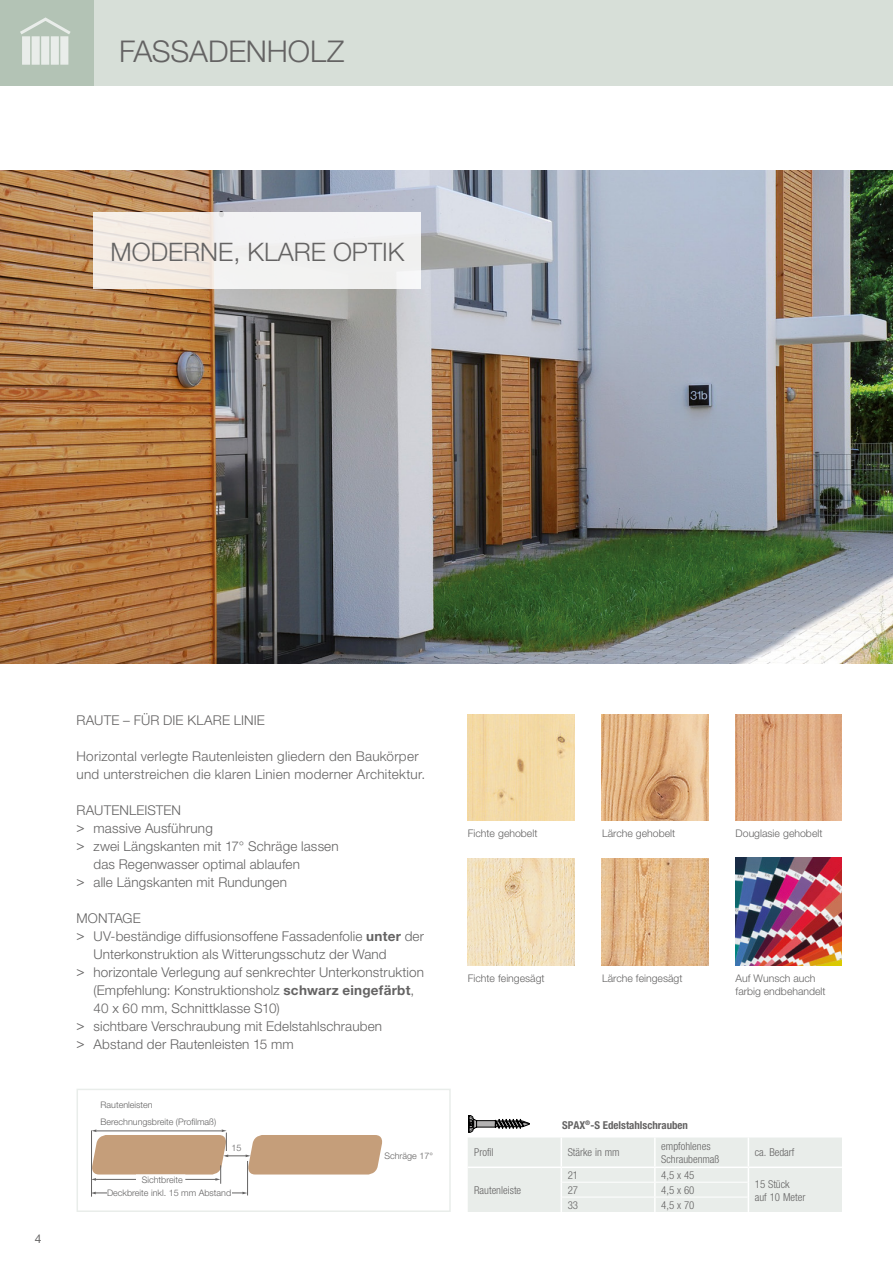
<style>
.page{position:relative;width:893px;height:1263px;background:#fff}
.page>*{position:absolute;margin:0;border:0;box-sizing:border-box;transform-origin:0 0}
.t1{font:300 30px "Helvetica Neue";letter-spacing:-.005em;color:#646363}
.t2{font:300 25.5px "Helvetica Neue";color:#646363}
.t3{font:300 13.5px/18px "Helvetica Neue";letter-spacing:.01em;color:#646363}
.t4{font:12px "Helvetica Neue";color:#646363}
.t5{font:300 condensed 10.8px/13px "Helvetica Neue";color:#646363}
.t6{font:700 condensed 10.8px "Helvetica Neue";color:#646363}
.t7{font:300 10.5px/13.5px "Helvetica Neue";color:#646363}
.t8{font:300 9px/12.5px "Helvetica Neue";color:#646363}
.s1{font-weight:400}
.s2{font-weight:700}
</style>
<div class="page">
<img style="left:468px;top:859px;width:106px;height:106px">
<img style="left:602px;top:859px;width:106px;height:106px">
<img style="left:736px;top:714px;width:106px;height:107px">
<img style="left:468px;top:714px;width:106px;height:107px">
<img style="left:602px;top:714px;width:106px;height:107px">
<img style="left:0;top:170px;width:893px;height:493px">
<div style="left:94px;top:0;width:799px;height:85px;background:#d7dfd8"></div>
<div style="left:0;top:0;width:94px;height:85px;background:#b3c3b5"></div>
<svg style="left:20px;top:17px;width:51px;height:20px"></svg>
<svg style="left:32px;top:36px;width:8px;height:29px"></svg>
<div style="left:22px;top:36px;width:8px;height:29px;background:#e9edea"></div>
<div style="left:41px;top:36px;width:8px;height:29px;background:#e9edea"></div>
<div style="left:51px;top:36px;width:8px;height:29px;background:#e9edea"></div>
<svg style="left:60px;top:36px;width:8px;height:29px"></svg>
<div style="left:94px;top:213px;width:327px;height:76px;background:linear-gradient(to right,#f3eae2,#f1f4f7)"></div>
<div style="left:77px;top:1089px;width:374px;height:123px;border:2px solid #e9edea"></div>
<hr style="left:96px;top:1192px;width:148px;height:1px;background:#646363">
<hr style="left:91px;top:1130px;width:1px;height:67px;background:#646363">
<hr style="left:247px;top:1161px;width:1px;height:34px;background:#646363">
<svg style="left:91px;top:1129px;width:292px;height:55px"></svg>
<div style="left:137px;top:1175px;width:48px;height:11px;background:#fff"></div>
<div style="left:136px;top:1174px;width:49px;height:13px;border:2px solid #fff"></div>
<div style="left:107px;top:1188px;width:124px;height:11px;background:#fff"></div>
<svg style="left:468px;top:1115px;width:374px;height:97px"></svg>
<img style="left:736px;top:858px;width:106px;height:107px">
<h1 class="t1" style="left:119px;top:33px;width:227px">FASSADENHOLZ</h1>
<h2 class="t2" style="left:111px;top:236px;width:295px">MODERNE, KLARE OPTIK</h2>
<p class="t4" style="left:35px;top:1231px;width:8px">4</p>
<p class="t3" style="left:77px;top:711px;width:190px">RAUTE – FÜR DIE KLARE LINIE</p>
<p class="t3" style="left:77px;top:747px;width:350px">Horizontal verlegte Rautenleisten gliedern den Baukörper und unterstreichen die klaren Linien moderner Architektur.</p>
<p class="t3" style="left:77px;top:801px;width:106px">RAUTENLEISTEN</p>
<p class="t3" style="left:77px;top:819px;width:138px"><span class="s1">&gt;</span> massive Ausführung</p>
<p class="t3" style="left:77px;top:837px;width:264px"><span class="s1">&gt;</span> zwei Längskanten mit 17° Schräge lassen</p>
<p class="t3" style="left:94px;top:855px;width:208px">das Regenwasser optimal ablaufen</p>
<p class="t3" style="left:77px;top:873px;width:212px"><span class="s1">&gt;</span> alle Längskanten mit Rundungen</p>
<p class="t3" style="left:77px;top:909px;width:66px">MONTAGE</p>
<p class="t3" style="left:77px;top:927px;width:349px"><span class="s1">&gt;</span> UV-beständige diffusionsoffene Fassadenfolie <span class="s2">unter</span> der</p>
<p class="t3" style="left:94px;top:945px;width:295px">Unterkonstruktion als Witterungsschutz der Wand</p>
<p class="t3" style="left:77px;top:963px;width:349px"><span class="s1">&gt;</span> horizontale Verlegung auf senkrechter Unterkonstruktion</p>
<p class="t3" style="left:94px;top:981px;width:322px">(Empfehlung: Konstruktionsholz <span class="s2">schwarz eingefärbt</span>,</p>
<p class="t3" style="left:94px;top:999px;width:188px">40 x 60 mm, Schnittklasse S10)</p>
<p class="t3" style="left:77px;top:1017px;width:307px"><span class="s1">&gt;</span> sichtbare Verschraubung mit Edelstahlschrauben</p>
<p class="t3" style="left:77px;top:1035px;width:219px"><span class="s1">&gt;</span> Abstand der Rautenleisten 15 mm</p>
<p class="t8" style="left:101px;top:1096px;width:117px;line-height:16.8px">Rautenleisten<br>Berechnungsbreite (Profilmaß)</p>
<p class="t8" style="left:231px;top:1141px;width:12px">15</p>
<p class="t8" style="left:107px;top:1173px;width:126px;text-indent:35px">Sichtbreite<br>Deckbreite inkl. 15 mm Abstand</p>
<p class="t8" style="left:384px;top:1149px;width:50px">Schräge 17°</p>
<p class="t7" style="left:468px;top:827px;width:71px">Fichte gehobelt</p>
<p class="t7" style="left:602px;top:827px;width:75px">Lärche gehobelt</p>
<p class="t7" style="left:736px;top:827px;width:88px">Douglasie gehobelt</p>
<p class="t7" style="left:468px;top:971px;width:78px">Fichte feingesägt</p>
<p class="t7" style="left:602px;top:971px;width:82px">Lärche feingesägt</p>
<p class="t7" style="left:736px;top:971px;width:92px">Auf Wunsch auch farbig endbehandelt</p>
<p class="t6" style="left:562px;top:1119px;width:127px">SPAX<sup>®</sup>-S Edelstahlschrauben</p>
<p class="t5" style="left:474px;top:1146px;width:21px">Profil</p>
<p class="t5" style="left:568px;top:1146px;width:54px">Stärke in mm</p>
<p class="t5" style="left:661px;top:1139px;width:60px">empfohlenes<br>Schraubenmaß</p>
<p class="t5" style="left:755px;top:1146px;width:41px">ca. Bedarf</p>
<p class="t5" style="left:474px;top:1184px;width:49px">Rautenleiste</p>
<p class="t5" style="left:568px;top:1169px;width:12px">21</p>
<p class="t5" style="left:661px;top:1169px;width:35px">4,5 x 45</p>
<p class="t5" style="left:755px;top:1177px;width:52px">15 Stück<br>auf 10 Meter</p>
<p class="t5" style="left:568px;top:1183px;width:12px">27</p>
<p class="t5" style="left:661px;top:1183px;width:35px">4,5 x 60</p>
<p class="t5" style="left:568px;top:1198px;width:12px">33</p>
<p class="t5" style="left:661px;top:1198px;width:35px">4,5 x 70</p>
</div>
